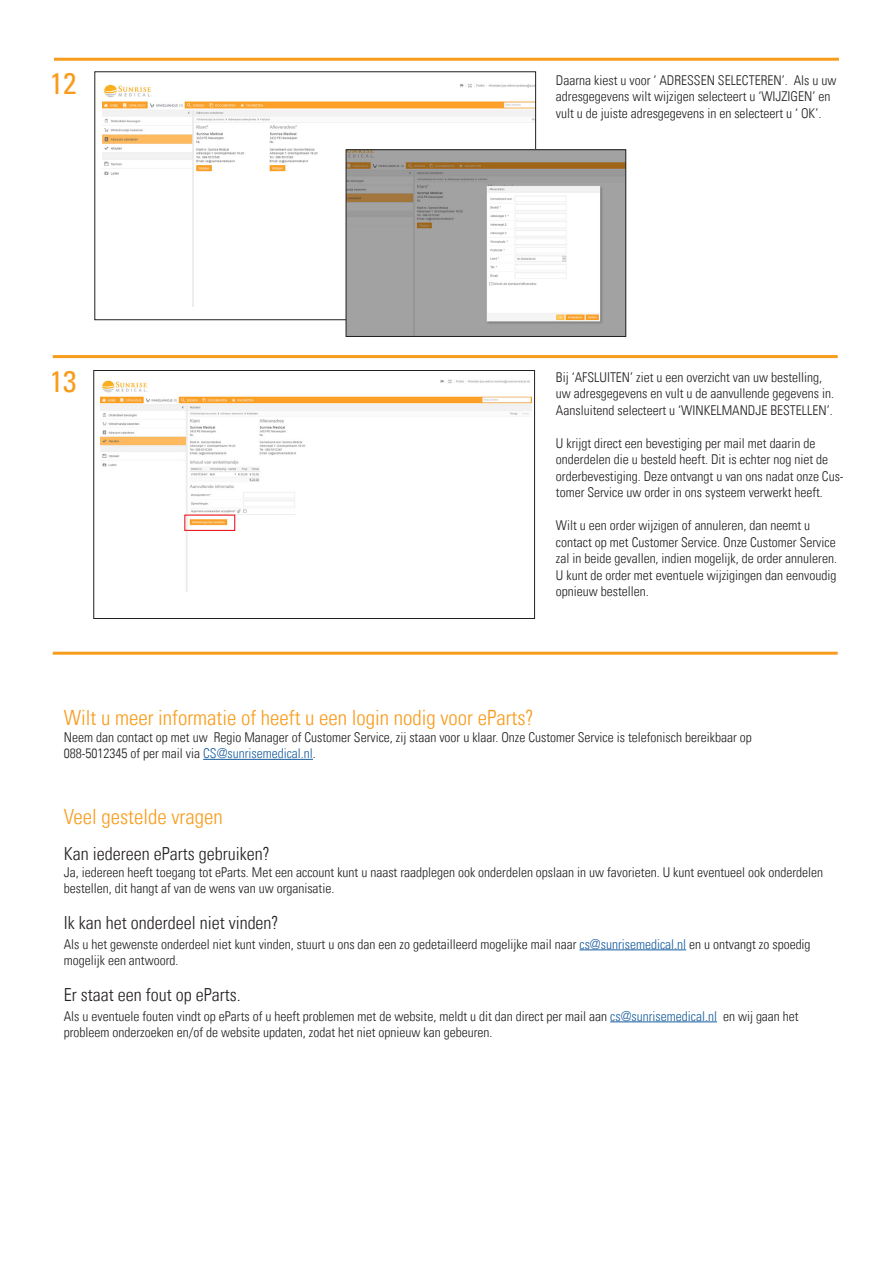
<style>
.page{position:relative;width:893px;height:1263px;background:#fff}
.page>*{position:absolute;margin:0;border:0;box-sizing:border-box;transform-origin:0 0}
.t1{font:condensed 30px "Univers Com 57";color:#f89c1c}
.t2{font:21px "Univers Com 47 Light Cond";color:#f89c1c}
.t3{font:18px "Univers Com 47 Light Cond";color:#231f20}
.t4{font:13.5px/16.5px "Univers Com 47 Light Cond";color:#231f20}
.s1{color:#175d9e}
</style>
<div class="page">
<img style="left:102px;top:84px;width:432px;height:223px">
<img style="left:101px;top:379px;width:431px;height:212px">
<div style="left:94px;top:370px;width:441px;height:249px;border:1px solid #231f20"></div>
<hr style="left:54px;top:58px;width:785px;height:3px;background:#f89c1c">
<hr style="left:53px;top:355px;width:785px;height:3px;background:#f89c1c">
<hr style="left:53px;top:652px;width:785px;height:3px;background:#f89c1c">
<div style="left:184px;top:514px;width:51px;height:17px;border:1px solid #ee1d23"></div>
<img style="left:348px;top:152px;width:276px;height:183px">
<div style="left:346px;top:150px;width:280px;height:187px;border:1px solid #231f20"></div>
<hr style="left:203px;top:759px;width:110px;height:1px;background:#175d9e">
<hr style="left:579px;top:949px;width:107px;height:1px;background:#175d9e">
<hr style="left:610px;top:1021px;width:107px;height:1px;background:#175d9e">
<p class="t1" style="left:50px;top:64px;width:28px">12</p>
<p class="t4" style="left:556px;top:72px;width:282px">Daarna kiest u voor ‘ ADRESSEN SELECTEREN’. Als u uw adresgegevens wilt wijzigen selecteert u ‘WIJZIGEN’ en vult u de juiste adresgegevens in en selecteert u ‘ OK’.</p>
<p class="t1" style="left:50px;top:363px;width:28px">13</p>
<p class="t4" style="left:556px;top:369px;width:280px">Bij ‘AFSLUITEN’ ziet u een overzicht van uw bestelling, uw adresgegevens en vult u de aanvullende gegevens in.<br>Aansluitend selecteert u ‘WINKELMANDJE BESTELLEN’.</p>
<p class="t4" style="left:556px;top:435px;width:289px">U krijgt direct een bevestiging per mail met daarin de onderdelen die u besteld heeft. Dit is echter nog niet de orderbevestiging. Deze ontvangt u van ons nadat onze Cus&shy;tomer Service uw order in ons systeem verwerkt heeft.</p>
<p class="t4" style="left:556px;top:517px;width:283px">Wilt u een order wijzigen of annuleren, dan neemt u contact op met Customer Service. Onze Customer Service zal in beide gevallen, indien mogelijk, de order annuleren.<br>U kunt de order met eventuele wijzigingen dan eenvoudig opnieuw bestellen.</p>
<p class="t2" style="left:64px;top:705px;width:471px">Wilt u meer informatie of heeft u een login nodig voor eParts?</p>
<p class="t4" style="left:64px;top:729px;width:689px">Neem dan contact op met uw Regio Manager of Customer Service, zij staan voor u klaar. Onze Customer Service is telefonisch bereikbaar op</p>
<p class="t4" style="left:64px;top:745px;width:254px">088-5012345 of per mail via <span class="s1">CS@sunrisemedical.nl</span>.</p>
<p class="t2" style="left:64px;top:804px;width:160px">Veel gestelde vragen</p>
<p class="t3" style="left:64px;top:843px;width:207px">Kan iedereen eParts gebruiken?</p>
<p class="t4" style="left:64px;top:864px;width:761px">Ja, iedereen heeft toegang tot eParts. Met een account kunt u naast raadplegen ook onderdelen opslaan in uw favorieten. U kunt eventueel ook onderdelen bestellen, dit hangt af van de wens van uw organisatie.</p>
<p class="t3" style="left:64px;top:912px;width:216px">Ik kan het onderdeel niet vinden?</p>
<p class="t4" style="left:64px;top:936px;width:748px">Als u het gewenste onderdeel niet kunt vinden, stuurt u ons dan een zo gedetailleerd mogelijke mail naar <span class="s1">cs@sunrisemedical.nl</span> en u ontvangt zo spoedig mogelijk een antwoord.</p>
<p class="t3" style="left:64px;top:984px;width:178px">Er staat een fout op eParts.</p>
<p class="t4" style="left:64px;top:1008px;width:736px">Als u eventuele fouten vindt op eParts of u heeft problemen met de website, meldt u dit dan direct per mail aan <span class="s1">cs@sunrisemedical.nl</span> en wij gaan het probleem onderzoeken en/of de website updaten, zodat het niet opnieuw kan gebeuren.</p>
</div>
